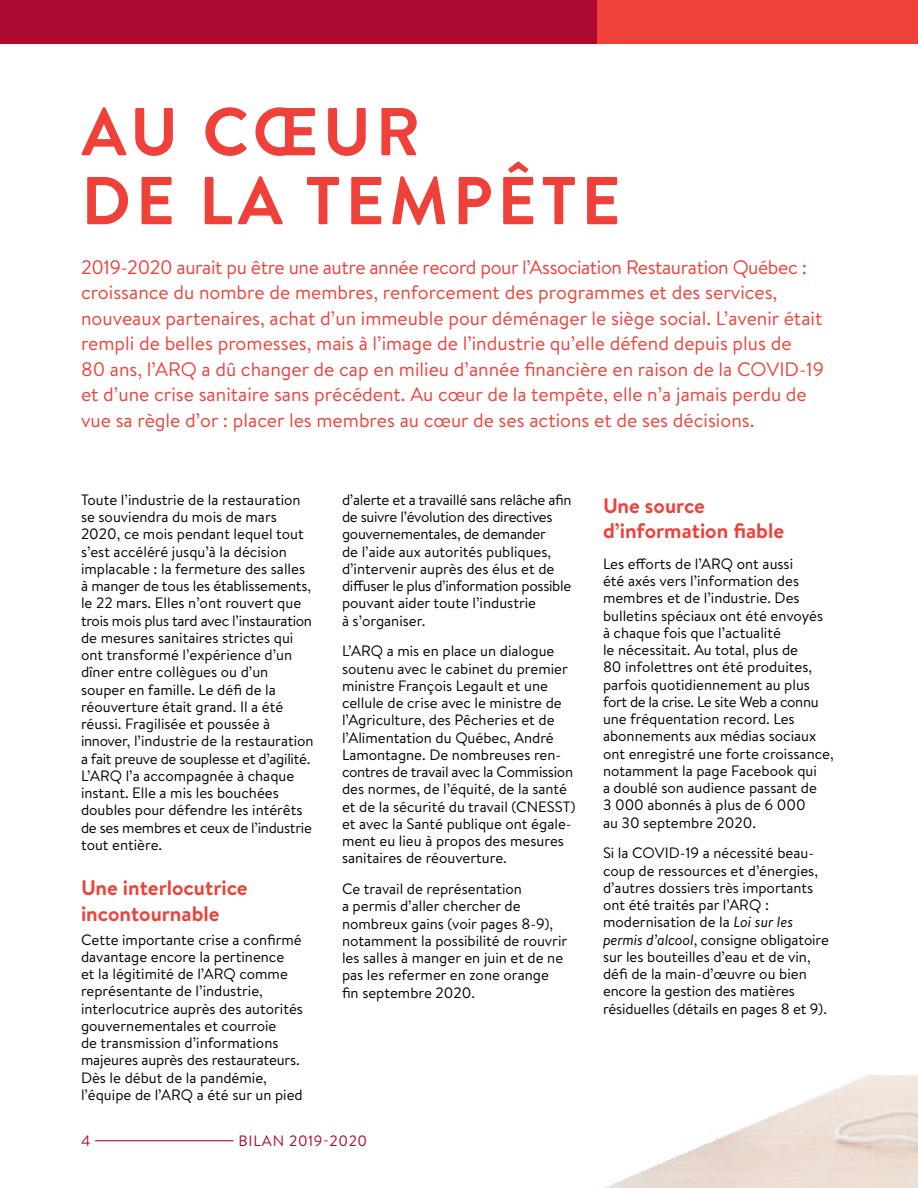
<style>
.page{position:relative;width:918px;height:1188px;background:#fff}
.page>*{position:absolute;margin:0;border:0;box-sizing:border-box;transform-origin:0 0}
.t1{font:700 67.5px/69px "Brandon Text";letter-spacing:.07em;color:#ef413a}
.t2{font:700 21px/25.2px "Brandon Text";color:#ef413a}
.t3{font:19.5px/25.5px "Brandon Text";color:#ef413a}
.t4{font:15px/17.2px "Brandon Text";color:#000}
.t5{font:15px/17.2px "Brandon Text";letter-spacing:-.02em;color:#000}
.t6{font:15px "Brandon Text";letter-spacing:.04em;color:#ad0830}
.s1{font-style:italic}
</style>
<div class="page">
<div style="left:0;top:0;width:597px;height:44px;background:#ad0830"></div>
<div style="left:597px;top:0;width:321px;height:44px;background:#ef413a"></div>
<img style="left:604px;top:1075px;width:314px;height:113px">
<hr style="left:95px;top:1140px;width:138px;height:1px;background:#ad0830">
<h1 class="t1" style="left:81px;top:96px;width:540px">AU CŒUR<br>DE LA TEMPÊTE</h1>
<p class="t3" style="left:81px;top:254px;width:745px">2019-2020 aurait pu être une autre année record pour l’Association Restauration Québec : croissance du nombre de membres, renforcement des programmes et des services, nouveaux partenaires, achat d’un immeuble pour déménager le siège social. L’avenir était rempli de belles promesses, mais à l’image de l’industrie qu’elle défend depuis plus de<br>80 ans, l’ARQ a dû changer de cap en milieu d’année financière en raison de la COVID-19 et d’une crise sanitaire sans précédent. Au cœur de la tempête, elle n’a jamais perdu de vue sa règle d’or : placer les membres au cœur de ses actions et de ses décisions.</p>
<p class="t4" style="left:81px;top:491px;width:234px">Toute l’industrie de la restauration se souviendra du mois de mars 2020, ce mois pendant lequel tout s’est accéléré jusqu’à la décision implacable : la fermeture des salles à manger de tous les établissements, le 22 mars. Elles n’ont rouvert que trois mois plus tard avec l’instauration de mesures sanitaires strictes qui ont transformé l’expérience d’un dîner entre collègues ou d’un souper en famille. Le défi de la réouverture était grand. Il a été réussi. Fragilisée et poussée à innover, l’industrie de la restauration a fait preuve de souplesse et d’agilité.<br>L’ARQ l’a accompagnée à chaque instant. Elle a mis les bouchées doubles pour défendre les intérêts de ses membres et ceux de l’industrie tout entière.</p>
<h2 class="t2" style="left:81px;top:875px;width:168px">Une interlocutrice incontournable</h2>
<p class="t4" style="left:81px;top:930px;width:223px">Cette importante crise a confirmé davantage encore la pertinence<br>et la légitimité de l’ARQ comme représentante de l’industrie, interlocutrice auprès des autorités gouvernementales et courroie<br>de transmission d’informations majeures auprès des restaurateurs.<br>Dès le début de la pandémie, l’équipe de l’ARQ a été sur un pied</p>
<p class="t5" style="left:342px;top:491px;width:231px">d’alerte et a travaillé sans relâche afin de suivre l’évolution des directives gouvernementales, de demander<br>de l’aide aux autorités publiques, d’intervenir auprès des élus et de diffuser le plus d’information possible pouvant aider toute l’industrie<br>à s’organiser.</p>
<p class="t4" style="left:342px;top:642px;width:235px">L’ARQ a mis en place un dialogue soutenu avec le cabinet du premier ministre François Legault et une cellule de crise avec le ministre de l’Agriculture, des Pêcheries et de l’Alimentation du Québec, André Lamontagne. De nombreuses ren&shy;contres de travail avec la Commission des normes, de l’équité, de la santé et de la sécurité du travail (CNESST) et avec la Santé publique ont égale&shy;ment eu lieu à propos des mesures sanitaires de réouverture.</p>
<p class="t4" style="left:342px;top:880px;width:227px">Ce travail de représentation<br>a permis d’aller chercher de nombreux gains (voir pages 8-9), notamment la possibilité de rouvrir les salles à manger en juin et de ne pas les refermer en zone orange fin septembre 2020.</p>
<p class="t6" style="left:81px;top:1130px;width:11px">4</p>
<p class="t6" style="left:238px;top:1130px;width:130px">BILAN 2019-2020</p>
<h2 class="t2" style="left:603px;top:493px;width:183px">Une source d’information fiable</h2>
<p class="t4" style="left:603px;top:555px;width:232px">Les efforts de l’ARQ ont aussi<br>été axés vers l’information des membres et de l’industrie. Des bulletins spéciaux ont été envoyés à chaque fois que l’actualité<br>le nécessitait. Au total, plus de<br>80 infolettres ont été produites, parfois quotidiennement au plus fort de la crise. Le site Web a connu une fréquentation record. Les abonnements aux médias sociaux ont enregistré une forte croissance, notamment la page Facebook qui<br>a doublé son audience passant de<br>3 000 abonnés à plus de 6 000<br>au 30 septembre 2020.</p>
<p class="t4" style="left:603px;top:844px;width:227px">Si la COVID-19 a nécessité beau&shy;coup de ressources et d’énergies, d’autres dossiers très importants ont été traités par l’ARQ : modernisation de la <span class="s1">Loi sur les permis d’alcool</span>, consigne obligatoire sur les bouteilles d’eau et de vin, défi de la main-d’œuvre ou bien encore la gestion des matières résiduelles (détails en pages 8 et 9).</p>
</div>
